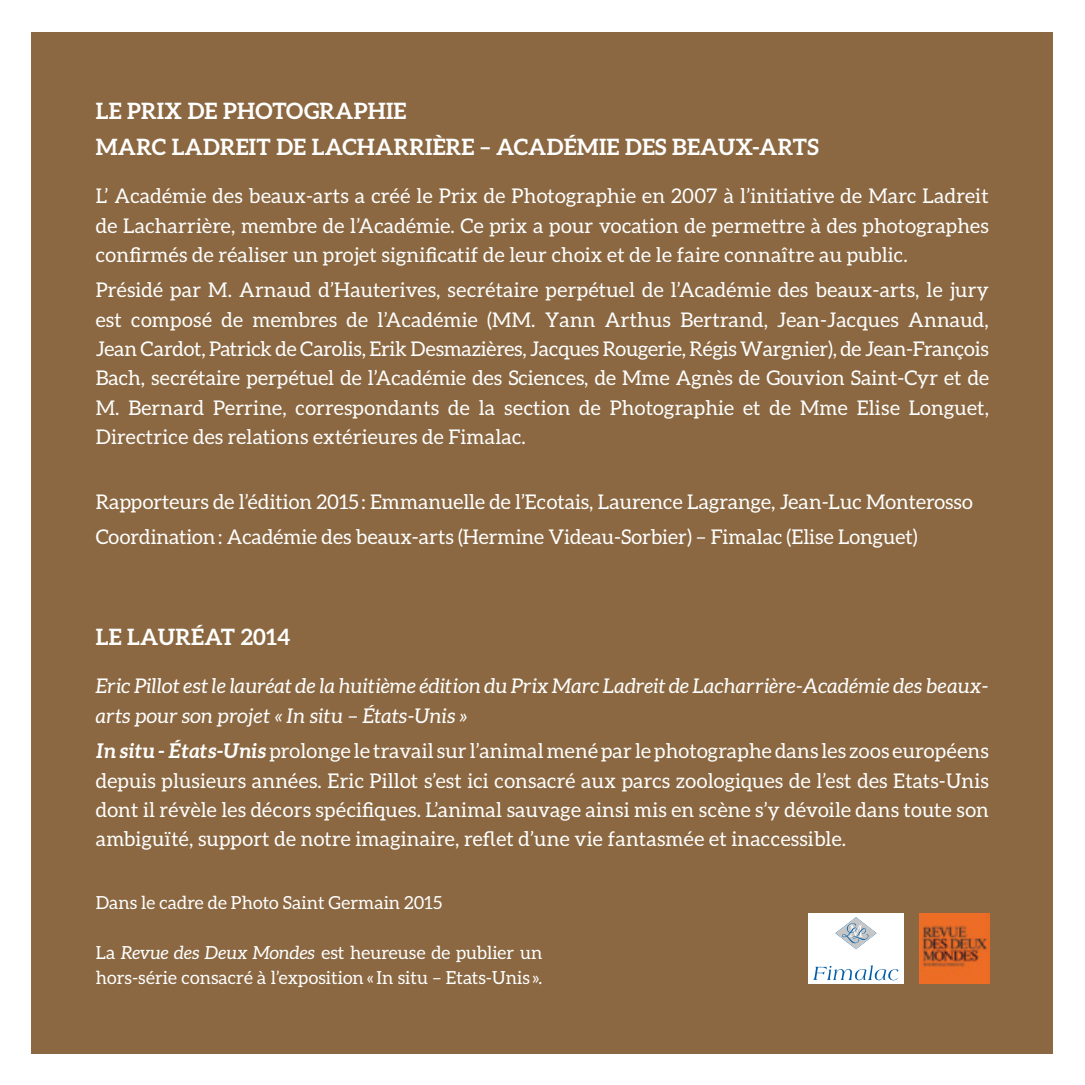
<style>
.page{position:relative;width:1085px;height:1085px;background:#fff}
.page>*{position:absolute;margin:0;border:0;box-sizing:border-box;transform-origin:0 0}
.t1{font:700 22.5px/35.6px "Aleo";letter-spacing:.01em;color:#fff}
.t2{font:20.25px/29.2px "Aleo";color:#fff;text-align:justify}
.t3{font:italic 20.25px/29.2px "Aleo";letter-spacing:.01em;color:#fff}
.t4{font:18px/24.8px "Aleo";letter-spacing:.005em;color:#fff}
.s1{font-weight:700;font-style:italic}
.s2{font-style:italic}
</style>
<div class="page">
<div style="left:32px;top:32px;width:1020px;height:1020px;background:#8b6841"></div>
<div style="left:807px;top:913px;width:96px;height:70px;background:#fff"></div>
<svg style="left:813px;top:965px;width:85px;height:15px"></svg>
<svg style="left:835px;top:917px;width:41px;height:32px"></svg>
<img style="left:919px;top:913px;width:70px;height:70px">
<p class="t1" style="left:96px;top:93px;width:724px">LE PRIX DE PHOTOGRAPHIE<br>MARC LADREIT DE LACHARRIÈRE – ACADÉMIE DES BEAUX-ARTS</p>
<p class="t2" style="left:96px;top:181px;width:894px">L’ Académie des beaux-arts a créé le Prix de Photographie en 2007 à l’initiative de Marc Ladreit de Lacharrière, membre de l’Académie. Ce prix a pour vocation de permettre à des photographes confirmés de réaliser un projet significatif de leur choix et de le faire connaître au public.</p>
<p class="t2" style="left:96px;top:275px;width:894px">Présidé par M. Arnaud d’Hauterives, secrétaire perpétuel de l’Académie des beaux-arts, le jury est composé de membres de l’Académie (MM. Yann Arthus Bertrand, Jean-Jacques Annaud, Jean Cardot, Patrick de Carolis, Erik Desmazières, Jacques Rougerie, Régis Wargnier), de Jean-François Bach, secrétaire perpétuel de l’Académie des Sciences, de Mme Agnès de Gouvion Saint-Cyr et de M. Bernard Perrine, correspondants de la section de Photographie et de Mme Elise Longuet, Directrice des relations extérieures de Fimalac.</p>
<p class="t2" style="left:96px;top:483px;width:878px;line-height:35.6px">Rapporteurs de l’édition 2015 : Emmanuelle de l’Ecotais, Laurence Lagrange, Jean-Luc Monterosso<br>Coordination: Académie des beaux-arts (Hermine Videau-Sorbier) – Fimalac (Elise Longuet)</p>
<p class="t1" style="left:96px;top:618px;width:196px">LE LAURÉAT 2014</p>
<p class="t3" style="left:96px;top:671px;width:894px">Eric Pillot est le lauréat de la huitième édition du Prix Marc Ladreit de Lacharrière-Académie des beaux&shy;arts pour son projet « In situ – États-Unis »</p>
<p class="t2" style="left:96px;top:736px;width:894px"><span class="s1">In situ - États-Unis</span> prolonge le travail sur l’animal mené par le photographe dans les zoos européens depuis plusieurs années. Eric Pillot s’est ici consacré aux parcs zoologiques de l’est des Etats-Unis dont il révèle les décors spécifiques. L’animal sauvage ainsi mis en scène s’y dévoile dans toute son ambiguïté, support de notre imaginaire, reflet d’une vie fantasmée et inaccessible.</p>
<p class="t4" style="left:96px;top:889px;width:348px">Dans le cadre de Photo Saint Germain 2015</p>
<p class="t4" style="left:96px;top:939px;width:448px">La <span class="s2">Revue des Deux Mondes</span> est heureuse de publier un hors-série consacré à l’exposition «In situ – Etats-Unis ».</p>
</div>
